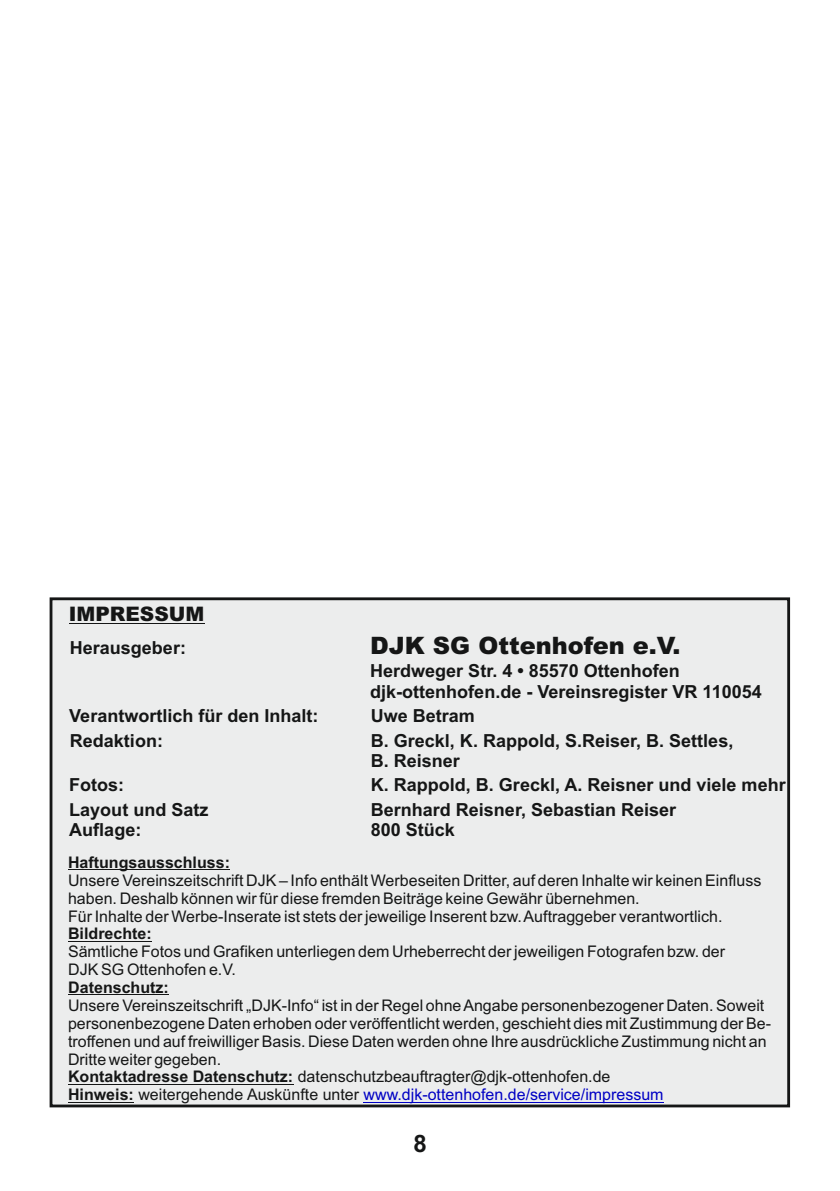
<style>
.page{position:relative;width:840px;height:1191px;background:#fff}
.page>*{position:absolute;margin:0;border:0;box-sizing:border-box;transform-origin:0 0}
.t1{font:900 24px "Arial";color:#151616}
.t2{font:700 24px "Arial";color:#151616}
.t3{font:900 20px "Arial";color:#151616}
.t4{font:700 18px "Arial";color:#151616}
.t5{font:16px/17.8px "Arial";color:#151616}
.t6{font:16px "Arial";color:#0000c4}
.t7{font:700 16px "Arial";color:#151616}
.s1{font-weight:700}
.s2{font-weight:700;color:#151616}
.s3{color:#151616}
</style>
<div class="page">
<div style="left:49px;top:597px;width:742px;height:511px;background:#eceded"></div>
<hr style="left:69px;top:623px;width:135px;height:1px;background:#151616">
<hr style="left:68px;top:869px;width:162px;height:1px;background:#151616">
<hr style="left:68px;top:941px;width:84px;height:1px;background:#151616">
<hr style="left:68px;top:994px;width:101px;height:1px;background:#151616">
<hr style="left:68px;top:1084px;width:225px;height:1px;background:#151616">
<hr style="left:68px;top:1101px;width:66px;height:1px;background:#151616">
<hr style="left:363px;top:1101px;width:300px;height:1px;background:#0000c4">
<p class="t3" style="left:69px;top:607px;width:137px">IMPRESSUM</p>
<p class="t4" style="left:70px;top:640px;width:118px">Herausgeber:</p>
<h1 class="t1" style="left:370px;top:636px;width:311px">DJK SG Ottenhofen e.V.</h1>
<p class="t4" style="left:370px;top:664px;width:311px">Herdweger Str. 4 • 85570 Ottenhofen</p>
<p class="t4" style="left:370px;top:684px;width:393px">djk-ottenhofen.de - Vereinsregister VR 110054</p>
<p class="t4" style="left:69px;top:709px;width:251px">Verantwortlich für den Inhalt:</p>
<p class="t4" style="left:370px;top:709px;width:106px">Uwe Betram</p>
<p class="t4" style="left:370px;top:753px;width:91px">B. Reisner</p>
<p class="t4" style="left:70px;top:733px;width:95px">Redaktion:</p>
<p class="t4" style="left:370px;top:733px;width:364px">B. Greckl, K. Rappold, S.Reiser, B. Settles,</p>
<p class="t4" style="left:69px;top:778px;width:56px">Fotos:</p>
<p class="t4" style="left:370px;top:778px;width:416px">K. Rappold, B. Greckl, A. Reisner und viele mehr</p>
<p class="t4" style="left:69px;top:803px;width:141px">Layout und Satz</p>
<p class="t4" style="left:370px;top:803px;width:307px">Bernhard Reisner, Sebastian Reiser</p>
<p class="t4" style="left:69px;top:823px;width:73px">Auflage:</p>
<p class="t4" style="left:370px;top:823px;width:86px">800 Stück</p>
<p class="t7" style="left:68px;top:856px;width:163px">Haftungsausschluss:</p>
<p class="t5" style="left:68px;top:872px;width:694px">Unsere Vereinszeitschrift DJK – Info enthält Werbeseiten Dritter, auf deren Inhalte wir keinen Einfluss</p>
<p class="t5" style="left:68px;top:890px;width:655px">haben. Deshalb können wir für diese fremden Beiträge keine Gewähr übernehmen.<br>Für Inhalte der Werbe-Inserate ist stets der jeweilige Inserent bzw. Auftraggeber verantwortlich.</p>
<p class="t7" style="left:68px;top:927px;width:85px">Bildrechte:</p>
<p class="t5" style="left:68px;top:962px;width:169px">DJK SG Ottenhofen e.V.</p>
<p class="t5" style="left:68px;top:944px;width:658px">Sämtliche Fotos und Grafiken unterliegen dem Urheberrecht der jeweiligen Fotografen bzw. der</p>
<p class="t7" style="left:68px;top:981px;width:102px">Datenschutz:</p>
<p class="t5" style="left:68px;top:998px;width:697px">Unsere Vereinszeitschrift „DJK-Info“ ist in der Regel ohne Angabe personenbezogener Daten. Soweit</p>
<p class="t5" style="left:68px;top:1015px;width:704px">personenbezogene Daten erhoben oder veröffentlicht werden, geschieht dies mit Zustimmung der Be&shy;troffenen und auf freiwilliger Basis. Diese Daten werden ohne Ihre ausdrückliche Zustimmung nicht an</p>
<p class="t5" style="left:68px;top:1051px;width:154px">Dritte weiter gegeben.</p>
<p class="t5" style="left:68px;top:1069px;width:543px"><span class="s1">Kontaktadresse Datenschutz:</span> datenschutzbeauftragter@djk-ottenhofen.de</p>
<p class="t6" style="left:68px;top:1088px;width:596px"><span class="s2">Hinweis:</span> <span class="s3">weitergehende Auskünfte unter</span> www.djk-ottenhofen.de/service/impressum</p>
<h1 class="t2" style="left:413px;top:1134px;width:15px">8</h1>
</div>
